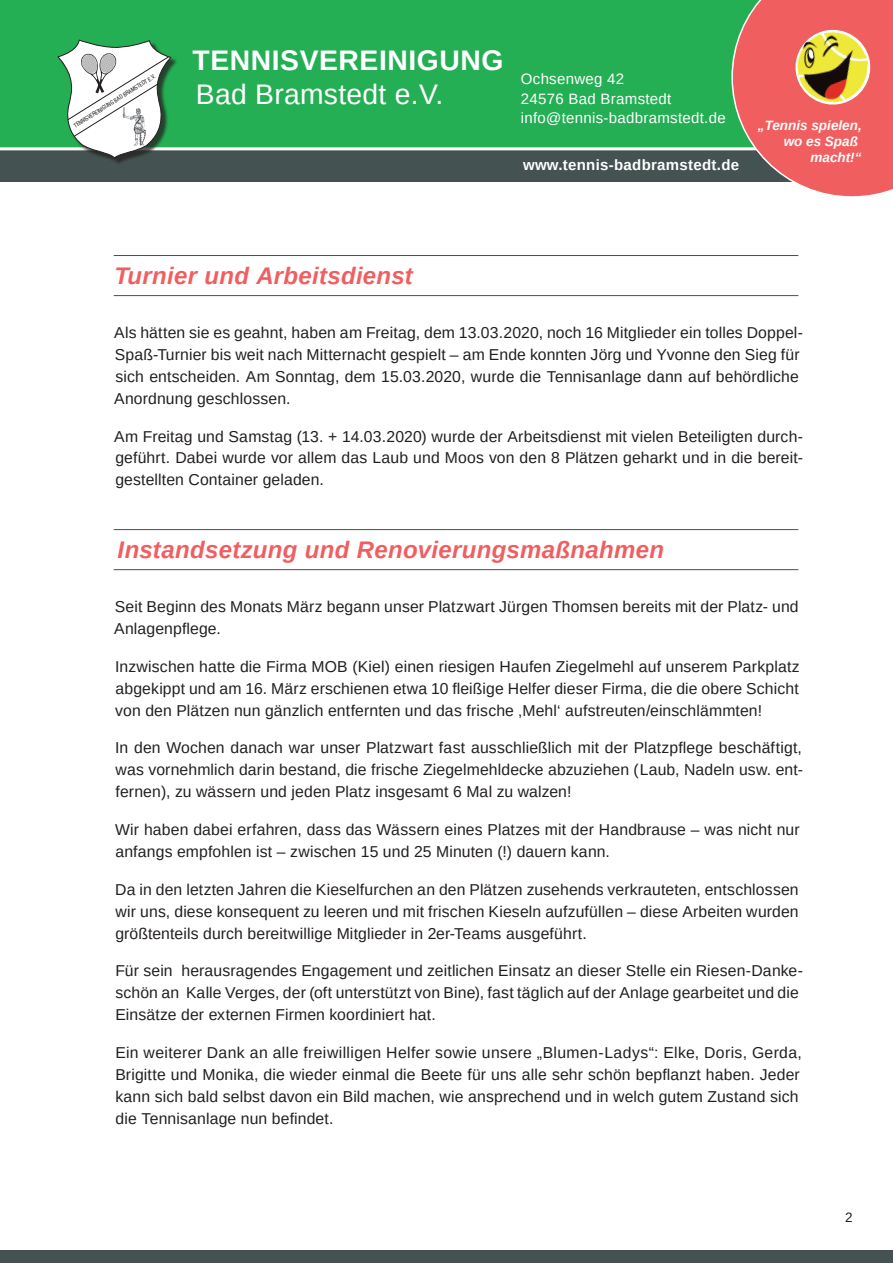
<style>
.page{position:relative;width:893px;height:1263px;background:#fff}
.page>*{position:absolute;margin:0;border:0;box-sizing:border-box;transform-origin:0 0}
.t1{font:700 28.35px "Arimo";letter-spacing:.02em;color:#fff}
.t2{font:28.35px "Arimo";letter-spacing:.01em;color:#fff}
.t3{font:italic 700 24px "Arimo";letter-spacing:.015em;color:#f05e60}
.t4{font:15.75px/21.9px "Arimo";letter-spacing:.01em;color:#231f20}
.t5{font:15px/19.5px "Arimo";letter-spacing:.02em;color:#fff}
.t6{font:700 15px "Arimo";letter-spacing:.02em;color:#fff}
.t7{font:italic 700 13.5px/16.2px "Arimo";color:#fff;text-align:right}
.t8{font:13.5px "Arimo";color:#231f20}
.t9{font:condensed 5.85px "Helvetica Neue LT Std";color:#231f20}
</style>
<div class="page">
<div style="left:0;top:148px;width:893px;height:34px;background:#445351"></div>
<div style="left:0;top:0;width:893px;height:148px;background:#25af54"></div>
<hr style="left:0;top:147px;width:893px;height:3px;background:#fff">
<div style="left:59px;top:41px;width:119px;height:124px;background:#231f20;opacity:.75"></div>
<svg style="left:57px;top:40px;width:114px;height:119px"></svg>
<img style="left:119px;top:105px;width:38px;height:43px">
<div style="left:0;top:1250px;width:893px;height:13px;background:#445351"></div>
<svg style="left:731px;top:0;width:162px;height:197px"></svg>
<img style="left:791px;top:26px;width:83px;height:83px">
<hr style="left:114px;top:295px;width:684px;height:1px;background:#445351">
<hr style="left:114px;top:255px;width:684px;height:1px;background:#445351">
<hr style="left:114px;top:569px;width:684px;height:1px;background:#445351">
<hr style="left:114px;top:529px;width:684px;height:1px;background:#445351">
<p class="t9" style="left:72px;top:123px;width:97px;rotate:-32deg">TENNISVEREINIGUNG BAD BRAMSTEDT E.V.</p>
<h1 class="t1" style="left:193px;top:40px;width:312px">TENNISVEREINIGUNG</h1>
<h1 class="t2" style="left:196px;top:76px;width:249px">Bad Bramstedt e.V.</h1>
<p class="t5" style="left:521px;top:69px;width:206px">Ochsenweg 42<br>24576 Bad Bramstedt info@tennis-badbramstedt.de</p>
<p class="t6" style="left:523px;top:155px;width:218px">www.tennis-badbramstedt.de</p>
<p class="t7" style="left:758px;top:117px;width:105px">„Tennis spielen, wo es Spaß macht!“</p>
<h2 class="t3" style="left:114px;top:260px;width:300px">Turnier und Arbeitsdienst</h2>
<p class="t4" style="left:114px;top:322px;width:690px">Als hätten sie es geahnt, haben am Freitag, dem 13.03.2020, noch 16 Mitglieder ein tolles Doppel-Spaß-Turnier bis weit nach Mitternacht gespielt – am Ende konnten Jörg und Yvonne den Sieg für sich entscheiden. Am Sonntag, dem 15.03.2020, wurde die Tennisanlage dann auf behördliche Anordnung geschlossen.</p>
<p class="t4" style="left:114px;top:425px;width:690px;text-align:justify">Am Freitag und Samstag (13. + 14.03.2020) wurde der Arbeitsdienst mit vielen Beteiligten durch&shy;geführt. Dabei wurde vor allem das Laub und Moos von den 8 Plätzen geharkt und in die bereit&shy;gestellten Container geladen.</p>
<h2 class="t3" style="left:118px;top:534px;width:548px">Instandsetzung und Renovierungsmaßnahmen</h2>
<p class="t4" style="left:114px;top:596px;width:686px">Seit Beginn des Monats März begann unser Platzwart Jürgen Thomsen bereits mit der Platz- und<br>Anlagenpflege.</p>
<p class="t4" style="left:115px;top:655px;width:686px;text-align:justify">Inzwischen hatte die Firma MOB (Kiel) einen riesigen Haufen Ziegelmehl auf unserem Parkplatz abgekippt und am 16. März erschienen etwa 10 fleißige Helfer dieser Firma, die die obere Schicht von den Plätzen nun gänzlich entfernten und das frische ‚Mehl‘ aufstreuten/einschlämmten!</p>
<p class="t4" style="left:115px;top:737px;width:689px;text-align:justify">In den Wochen danach war unser Platzwart fast ausschließlich mit der Platzpflege beschäftigt, was vornehmlich darin bestand, die frische Ziegelmehldecke abzuziehen (Laub, Nadeln usw. ent&shy;fernen), zu wässern und jeden Platz insgesamt 6 Mal zu walzen!</p>
<p class="t4" style="left:115px;top:819px;width:686px">Wir haben dabei erfahren, dass das Wässern eines Platzes mit der Handbrause – was nicht nur anfangs empfohlen ist – zwischen 15 und 25 Minuten (!) dauern kann.</p>
<p class="t4" style="left:115px;top:878px;width:685px;text-align:justify">Da in den letzten Jahren die Kieselfurchen an den Plätzen zusehends verkrauteten, entschlossen wir uns, diese konsequent zu leeren und mit frischen Kieseln aufzufüllen – diese Arbeiten wurden größtenteils durch bereitwillige Mitglieder in 2er-Teams ausgeführt.</p>
<p class="t4" style="left:115px;top:960px;width:689px">Für sein herausragendes Engagement und zeitlichen Einsatz an dieser Stelle ein Riesen-Danke&shy;schön an Kalle Verges, der (oft unterstützt von Bine), fast täglich auf der Anlage gearbeitet und die<br>Einsätze der externen Firmen koordiniert hat.</p>
<p class="t4" style="left:115px;top:1041px;width:688px">Ein weiterer Dank an alle freiwilligen Helfer sowie unsere „Blumen-Ladys“: Elke, Doris, Gerda, Brigitte und Monika, die wieder einmal die Beete für uns alle sehr schön bepflanzt haben. Jeder kann sich bald selbst davon ein Bild machen, wie ansprechend und in welch gutem Zustand sich die Tennisanlage nun befindet.</p>
<p class="t8" style="left:845px;top:1208px;width:9px">2</p>
</div>
